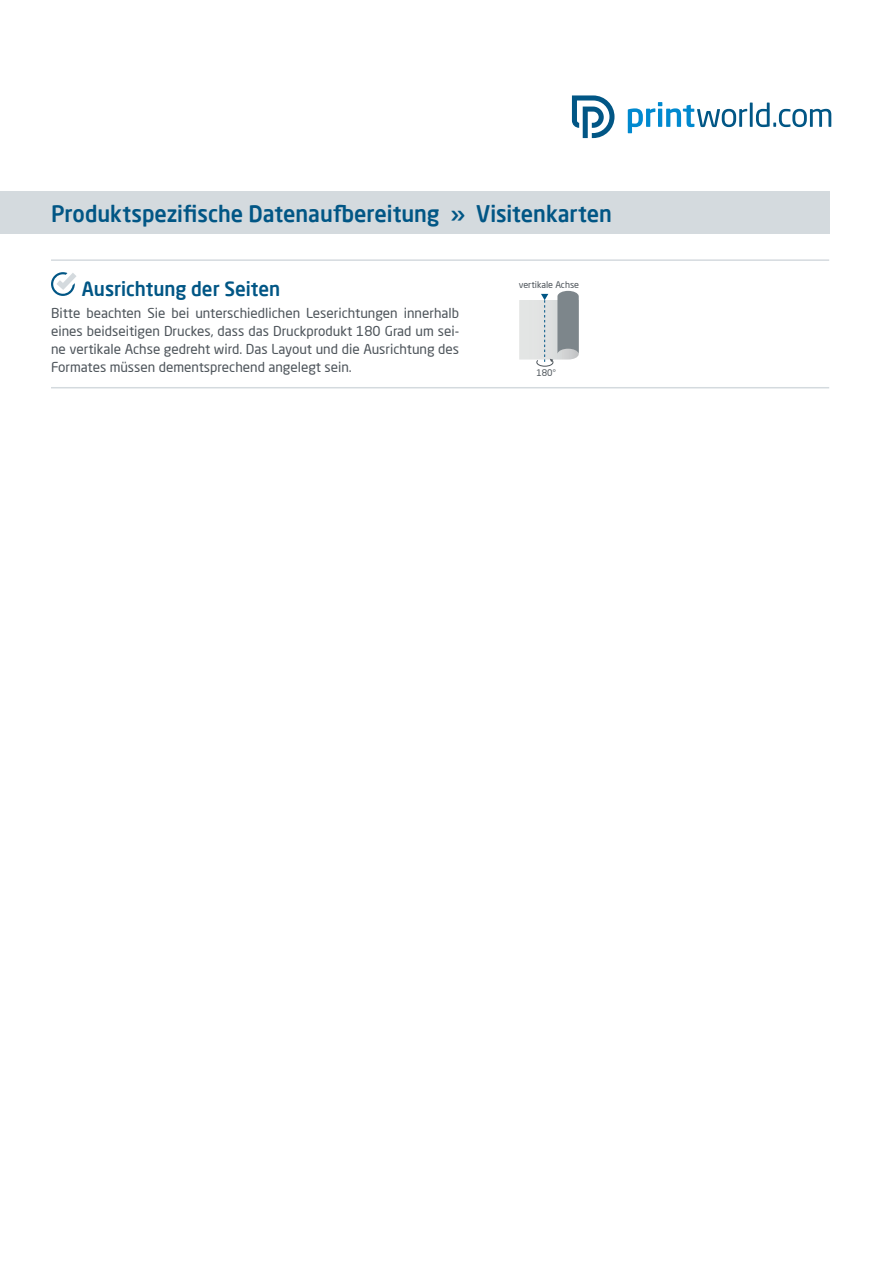
<style>
.page{position:relative;width:893px;height:1263px;background:#fff}
.page>*{position:absolute;margin:0;border:0;box-sizing:border-box;transform-origin:0 0}
.t1{font:500 22.5px "Neo Sans Pro";color:#015685;scale:.96 1}
.t2{font:500 19.5px "Neo Sans Pro";color:#015685;scale:.96 1}
.t3{font:13.5px/18px "Neo Sans Pro";color:#4d545a;text-align:justify}
.t4{font:9px "Neo Sans Pro";color:#4d545a}
</style>
<div class="page">
<div style="left:0;top:191px;width:829px;height:43px;background:#d4dade"></div>
<svg style="left:628px;top:102px;width:203px;height:31px"></svg>
<svg style="left:572px;top:96px;width:42px;height:42px"></svg>
<svg style="left:51px;top:272px;width:25px;height:24px"></svg>
<hr style="left:51px;top:259px;width:778px;height:2px;background:#d4dade">
<hr style="left:51px;top:387px;width:778px;height:1px;background:#d4dade">
<svg style="left:519px;top:291px;width:60px;height:76px"></svg>
<h1 class="t1" style="left:51px;top:200px;width:586px">Produktspezifische Datenaufbereitung » Visitenkarten</h1>
<h2 class="t2" style="left:82px;top:276px;width:208px">Ausrichtung der Seiten</h2>
<p class="t3" style="left:51px;top:304px;width:410px">Bitte beachten Sie bei unterschiedlichen Leserichtungen innerhalb eines beidseitigen Druckes, dass das Druckprodukt 180 Grad um sei&shy;ne vertikale Achse gedreht wird. Das Layout und die Ausrichtung des Formates müssen dementsprechend angelegt sein.</p>
<p class="t4" style="left:519px;top:279px;width:62px">vertikale Achse</p>
<p class="t4" style="left:536px;top:367px;width:21px">180°</p>
</div>
